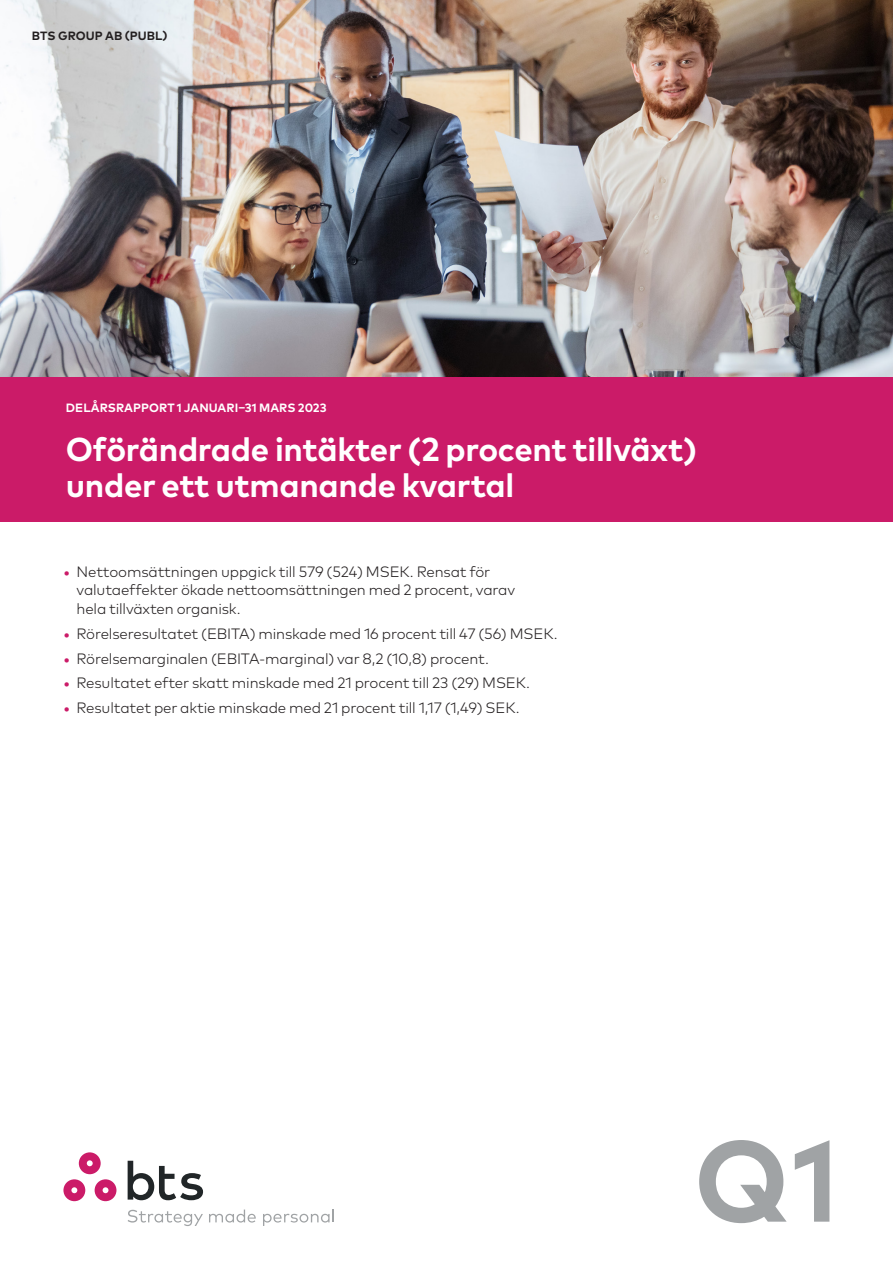
<style>
.page{position:relative;width:893px;height:1263px;background:#fff}
.page>*{position:absolute;margin:0;border:0;box-sizing:border-box;transform-origin:0 0}
.Över_rubrik{font:700 114.45px "Mark OT";color:#a0a3a5}
.Över_rubrik-2{font:700 33px/36px "Mark OT";letter-spacing:-.01em;color:#fff}
.t1{font:300 15px/18.5px "Mark OT";letter-spacing:-.01em;color:#231f20}
.Över_rubrik-3{font:700 12px "Mark OT";letter-spacing:.005em;color:#fff}
.Över_rubrik-4{font:700 12px "Mark OT";letter-spacing:.005em;color:#231f20}
.s1{font-weight:700;font-size:13.5px;color:#cb1b68}
</style>
<div class="page">
<img style="left:0;top:0;width:893px;height:377px">
<svg style="left:128px;top:1161px;width:75px;height:39px"></svg>
<svg style="left:63px;top:1152px;width:53px;height:49px"></svg>
<svg style="left:128px;top:1210px;width:75px;height:16px"></svg>
<svg style="left:209px;top:1209px;width:47px;height:13px"></svg>
<svg style="left:263px;top:1209px;width:71px;height:17px"></svg>
<div style="left:0;top:377px;width:893px;height:145px;background:#cb1b68"></div>
<p class="Över_rubrik-4" style="left:32px;top:28px;width:137px">BTS GROUP AB (PUBL)</p>
<p class="Över_rubrik-3" style="left:66px;top:400px;width:262px">DELÅRSRAPPORT 1 JANUARI–31 MARS 2023</p>
<p class="Över_rubrik-2" style="left:66px;top:430px;width:633px">Oförändrade intäkter (2 procent tillväxt) under ett utmanande kvartal</p>
<p class="t1" style="left:77px;top:562px;width:440px;text-indent:-13px"><span class="s1">•</span> Nettoomsättningen uppgick till 579 (524) MSEK. Rensat för valutaeffekter ökade nettoomsättningen med 2 procent, varav hela tillväxten organisk.</p>
<p class="t1" style="left:64px;top:624px;width:495px"><span class="s1">•</span> Rörelseresultatet (EBITA) minskade med 16 procent till 47 (56) MSEK.</p>
<p class="t1" style="left:64px;top:649px;width:427px"><span class="s1">•</span> Rörelsemarginalen (EBITA-marginal) var 8,2 (10,8) procent.</p>
<p class="t1" style="left:64px;top:674px;width:468px"><span class="s1">•</span> Resultatet efter skatt minskade med 21 procent till 23 (29) MSEK.</p>
<p class="t1" style="left:64px;top:699px;width:457px"><span class="s1">•</span> Resultatet per aktie minskade med 21 procent till 1,17 (1,49) SEK.</p>
<p class="Över_rubrik" style="left:694px;top:1107px;width:146px">Q1</p>
</div>
